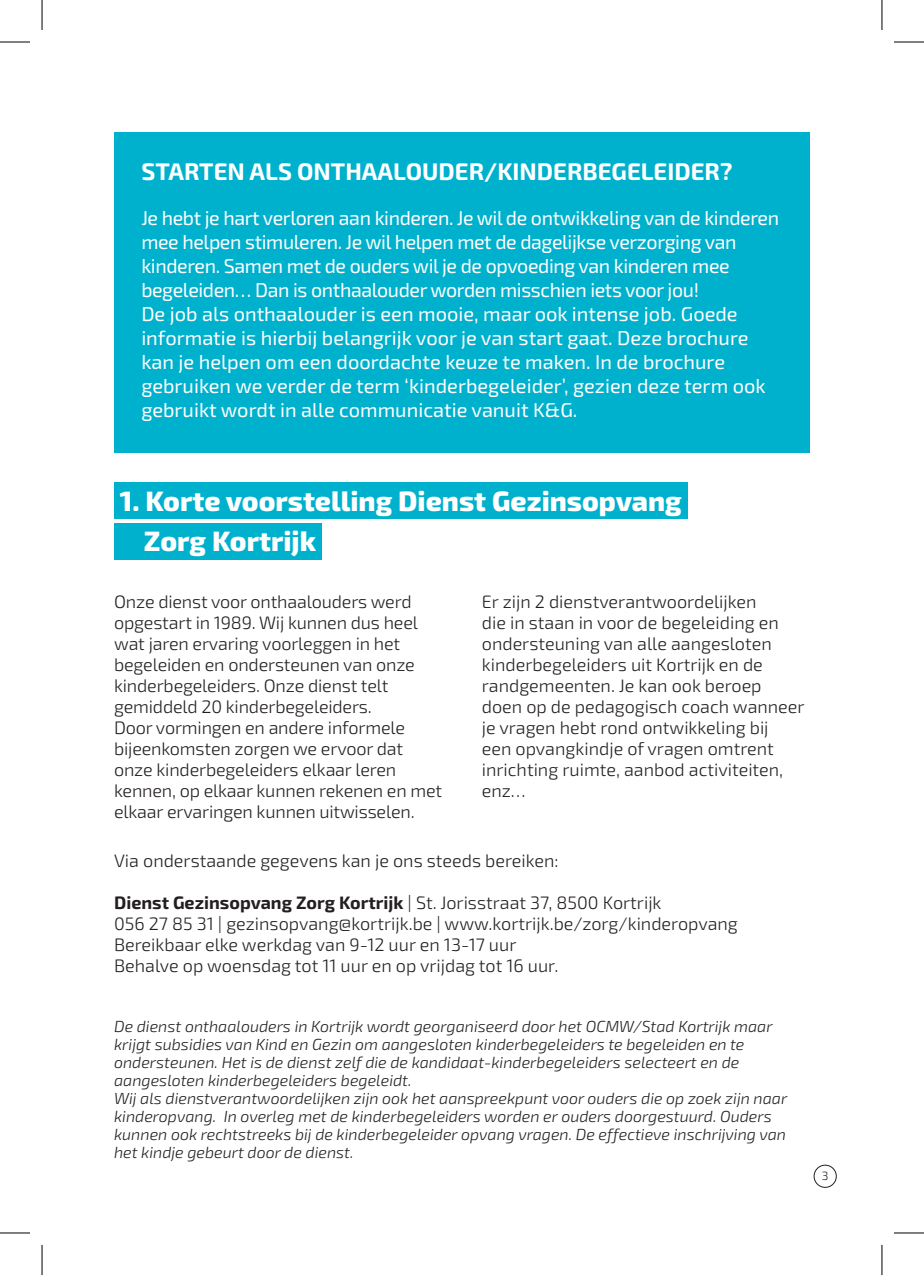
<style>
.page{position:relative;width:924px;height:1275px;background:#fff}
.page>*{position:absolute;margin:0;border:0;box-sizing:border-box;transform-origin:0 0}
.t1{font:800 28px/40.4px "Exo 2";color:#fff}
.t2{font:700 24px "Exo 2";color:#fff}
.t3{font:20px/24px "Exo 2";letter-spacing:-.01em;color:#fff}
.t4{font:300 18px/21px "Exo 2";color:#231f20}
.t5{font:italic 300 16px/18px "Exo 2";color:#231f20}
.t6{font:300 12px "Exo 2";color:#231f20}
.s1{font-weight:700}
</style>
<div class="page">
<div style="left:813px;top:1165px;width:23px;height:22px;border:1px solid #231f20;border-radius:50%"></div>
<div style="left:114px;top:133px;width:695px;height:320px;background:#00b1cd"></div>
<div style="left:114px;top:483px;width:573px;height:36px;background:#00b1cd"></div>
<div style="left:114px;top:523px;width:207px;height:36px;background:#00b1cd"></div>
<hr style="left:0;top:42px;width:30px;height:1px;background:#000">
<hr style="left:893px;top:42px;width:30px;height:1px;background:#000">
<hr style="left:0;top:1232px;width:30px;height:1px;background:#000">
<hr style="left:893px;top:1232px;width:30px;height:1px;background:#000">
<hr style="left:42px;top:0;width:1px;height:30px;background:#000">
<hr style="left:42px;top:1245px;width:1px;height:30px;background:#000">
<hr style="left:881px;top:0;width:1px;height:30px;background:#000">
<hr style="left:881px;top:1245px;width:1px;height:30px;background:#000">
<h2 class="t2" style="left:141px;top:153px;width:592px">STARTEN ALS ONTHAALOUDER/KINDERBEGELEIDER?</h2>
<p class="t3" style="left:141px;top:205px;width:639px">Je hebt je hart verloren aan kinderen. Je wil de ontwikkeling van de kinderen mee helpen stimuleren. Je wil helpen met de dagelijkse verzorging van kinderen. Samen met de ouders wil je de opvoeding van kinderen mee begeleiden… Dan is onthaalouder worden misschien iets voor jou!<br>De job als onthaalouder is een mooie, maar ook intense job. Goede informatie is hierbij belangrijk voor je van start gaat. Deze brochure kan je helpen om een doordachte keuze te maken. In de brochure gebruiken we verder de term ‘kinderbegeleider’, gezien deze term ook gebruikt wordt in alle communicatie vanuit K&amp;G.</p>
<h1 class="t1" style="left:144px;top:479px;width:539px;text-indent:-24px">1. Korte voorstelling Dienst Gezinsopvang<br>Zorg Kortrijk</h1>
<p class="t4" style="left:114px;top:590px;width:329px">Onze dienst voor onthaalouders werd opgestart in 1989. Wij kunnen dus heel wat jaren ervaring voorleggen in het begeleiden en ondersteunen van onze kinderbegeleiders. Onze dienst telt gemiddeld 20 kinderbegeleiders.<br>Door vormingen en andere informele bijeenkomsten zorgen we ervoor dat onze kinderbegeleiders elkaar leren kennen, op elkaar kunnen rekenen en met elkaar ervaringen kunnen uitwisselen.</p>
<p class="t4" style="left:481px;top:590px;width:324px">Er zijn 2 dienstverantwoordelijken<br>die in staan in voor de begeleiding en ondersteuning van alle aangesloten kinderbegeleiders uit Kortrijk en de randgemeenten. Je kan ook beroep doen op de pedagogisch coach wanneer je vragen hebt rond ontwikkeling bij<br>een opvangkindje of vragen omtrent inrichting ruimte, aanbod activiteiten, enz…</p>
<p class="t4" style="left:114px;top:849px;width:446px">Via onderstaande gegevens kan je ons steeds bereiken:</p>
<p class="t4" style="left:114px;top:891px;width:625px"><span class="s1">Dienst Gezinsopvang Zorg Kortrijk</span> | St. Jorisstraat 37, 8500 Kortrijk<br>056 27 85 31 | gezinsopvang@kortrijk.be | www.kortrijk.be/zorg/kinderopvang Bereikbaar elke werkdag van 9-12 uur en 13-17 uur<br>Behalve op woensdag tot 11 uur en op vrijdag tot 16 uur.</p>
<p class="t5" style="left:114px;top:1017px;width:674px">De dienst onthaalouders in Kortrijk wordt georganiseerd door het OCMW/Stad Kortrijk maar krijgt subsidies van Kind en Gezin om aangesloten kinderbegeleiders te begeleiden en te ondersteunen. Het is de dienst zelf die de kandidaat-kinderbegeleiders selecteert en de aangesloten kinderbegeleiders begeleidt.<br>Wij als dienstverantwoordelijken zijn ook het aanspreekpunt voor ouders die op zoek zijn naar kinderopvang. In overleg met de kinderbegeleiders worden er ouders doorgestuurd. Ouders kunnen ook rechtstreeks bij de kinderbegeleider opvang vragen. De effectieve inschrijving van het kindje gebeurt door de dienst.</p>
<p class="t6" style="left:821px;top:1167px;width:8px">3</p>
</div>
